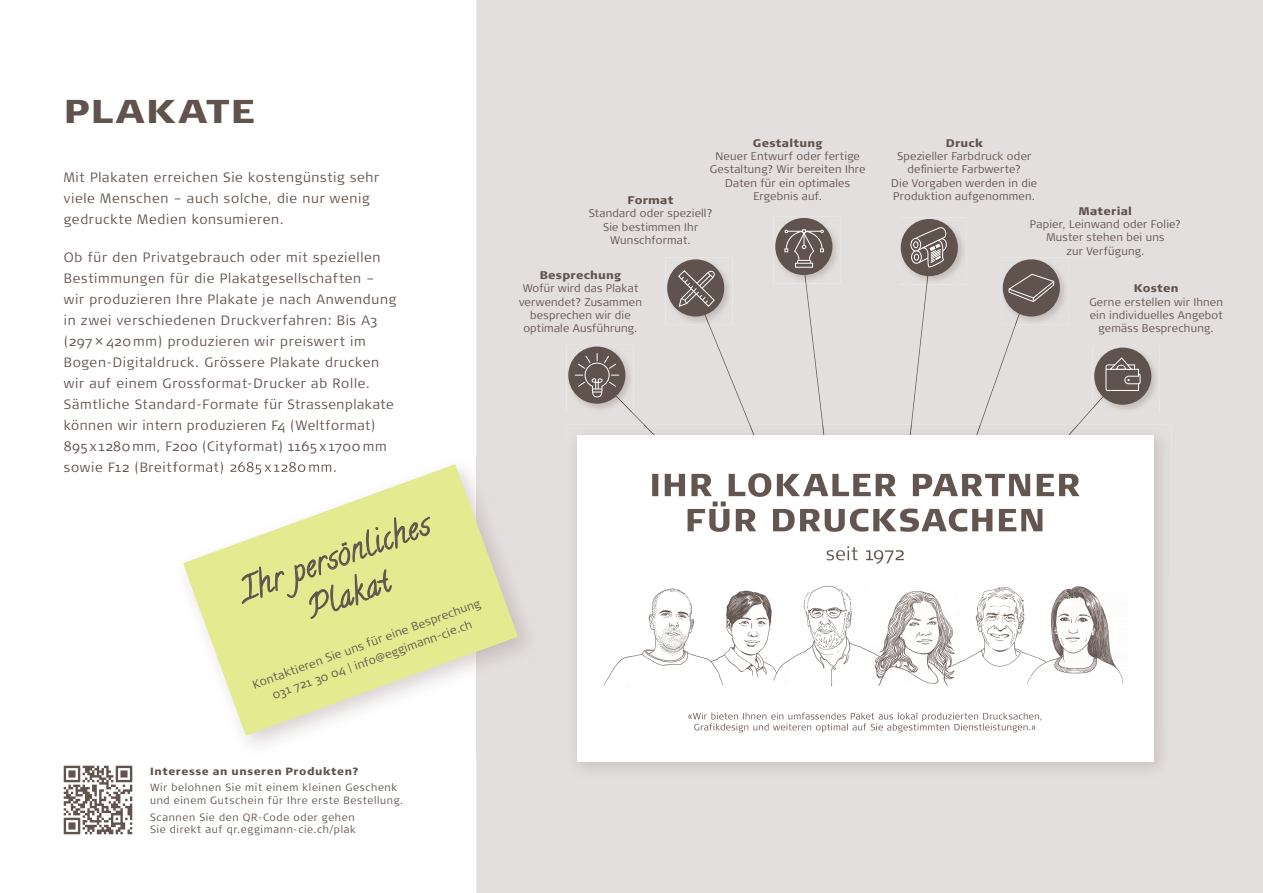
<style>
.page{position:relative;width:1263px;height:893px;background:#fff}
.page>*{position:absolute;margin:0;border:0;box-sizing:border-box;transform-origin:0 0}
.t1{font:900 33px "Signa Pro";letter-spacing:.035em;color:#60524d;scale:1.1 1}
.t2{font:30.75px/39.8px "Calligraffitti";color:#60524d;text-align:center}
.t3{font:300 13.5px/21px "Signa Pro";letter-spacing:.05em;color:#60524d}
.t4{font:300 11.7px/17.1px "Signa Pro";color:#60524d;text-align:center}
.t5{font:300 11.1px/13.4px "Signa Pro";letter-spacing:.02em;color:#60524d;text-align:center}
.t6{font:900 11.1px "Signa Pro";letter-spacing:.025em;color:#60524d}
.t7{font:300 10.5px/12.6px "Signa Pro";letter-spacing:.06em;color:#60524d}
.t8{font:900 10.5px "Signa Pro";letter-spacing:.06em;color:#60524d}
</style>
<div class="page">
<div style="left:476px;top:0;width:787px;height:893px;background:#e3dfde"></div>
<div style="left:1067px;top:246px;width:76px;height:11px;background:#e3dfde"></div>
<img style="left:245px;top:456px;width:295px;height:301px">
<img style="left:175px;top:461px;width:161px;height:11px">
<svg style="left:182px;top:463px;width:337px;height:274px"></svg>
<img style="left:566px;top:345px;width:9px;height:67px">
<div style="left:568px;top:347px;width:57px;height:57px;background:#60524d;border-radius:50%"></div>
<img style="left:665px;top:258px;width:67px;height:10px">
<div style="left:667px;top:259px;width:57px;height:57px;background:#60524d;border-radius:50%"></div>
<svg style="left:575px;top:268px;width:199px;height:157px;background:#d0cbc9"></svg>
<img style="left:899px;top:217px;width:67px;height:67px">
<div style="left:901px;top:219px;width:57px;height:57px;background:#60524d;border-radius:50%"></div>
<img style="left:1141px;top:346px;width:19px;height:67px">
<div style="left:1094px;top:348px;width:57px;height:57px;background:#60524d;border-radius:50%"></div>
<img style="left:774px;top:216px;width:67px;height:67px">
<div style="left:775px;top:218px;width:57px;height:57px;background:#60524d;border-radius:50%"></div>
<svg style="left:784px;top:229px;width:46px;height:196px"></svg>
<img style="left:566px;top:425px;width:606px;height:355px">
<img style="left:644px;top:425px;width:79px;height:11px">
<img style="left:822px;top:425px;width:8px;height:11px">
<img style="left:749px;top:425px;width:25px;height:11px">
<img style="left:577px;top:436px;width:576px;height:325px">
<svg style="left:906px;top:225px;width:235px;height:283px"></svg>
<img style="left:63px;top:765px;width:70px;height:70px">
<h1 class="t1" style="left:64px;top:90px;width:175px">PLAKATE</h1>
<p class="t3" style="left:64px;top:167px;width:317px">Mit Plakaten erreichen Sie kostengünstig sehr viele Menschen – auch solche, die nur wenig gedruckte Medien konsumieren.</p>
<p class="t3" style="left:64px;top:246px;width:334px">Ob für den Privatgebrauch oder mit speziellen Bestimmungen für die Plakatgesellschaften – wir produzieren Ihre Plakate je nach Anwendung in zwei verschiedenen Druckverfahren: Bis A3 (297 × 420 mm) produzieren wir preiswert im Bogen-Digitaldruck. Grössere Plakate drucken wir auf einem Grossformat-Drucker ab Rolle.<br>Sämtliche Standard-Formate für Strassenplakate können wir intern produzieren F4 (Weltformat)<br>895 x 1280 mm, F200 (Cityformat) 1165 x 1700 mm</p>
<h2 class="t2" style="left:234px;top:572px;width:201px;rotate:-20deg">Ihr persönliches<br>Plakat</h2>
<p class="t4" style="left:250px;top:677px;width:243px;rotate:-20deg">Kontaktieren Sie uns für eine Besprechung<br>031 721 30 04 | info@eggimann-cie.ch</p>
<p class="t8" style="left:150px;top:764px;width:210px">Interesse an unseren Produkten?</p>
<p class="t7" style="left:150px;top:781px;width:255px">Wir belohnen Sie mit einem kleinen Geschenk und einem Gutschein für Ihre erste Bestellung.</p>
<p class="t7" style="left:150px;top:811px;width:207px">Scannen Sie den QR-Code oder gehen<br>Sie direkt auf qr.eggimann-cie.ch/plak</p>
<p class="t6" style="left:753px;top:136px;width:71px">Gestaltung</p>
<p class="t5" style="left:710px;top:149px;width:157px">Neuer Entwurf oder fertige<br>Gestaltung? Wir bereiten Ihre<br>Daten für ein optimales<br>Ergebnis auf.</p>
<p class="t6" style="left:628px;top:193px;width:48px">Format</p>
<p class="t5" style="left:589px;top:207px;width:125px">Standard oder speziell?<br>Sie bestimmen Ihr<br>Wunschformat.</p>
<p class="t6" style="left:540px;top:268px;width:83px">Besprechung</p>
<p class="t5" style="left:519px;top:282px;width:124px">Wofür wird das Plakat verwendet? Zusammen besprechen wir die optimale Ausführung.</p>
<p class="t6" style="left:946px;top:136px;width:38px">Druck</p>
<p class="t5" style="left:891px;top:149px;width:147px">Spezieller Farbdruck oder definierte Farbwerte?<br>Die Vorgaben werden in die<br>Produktion aufgenommen.</p>
<p class="t6" style="left:1079px;top:204px;width:55px">Material</p>
<p class="t5" style="left:1030px;top:217px;width:153px">Papier, Leinwand oder Folie?<br>Muster stehen bei uns<br>zur Verfügung.</p>
<p class="t6" style="left:1134px;top:281px;width:46px">Kosten</p>
<p class="t5" style="left:1089px;top:295px;width:135px">Gerne erstellen wir Ihnen ein individuelles Angebot gemäss Besprechung.</p>
</div>
